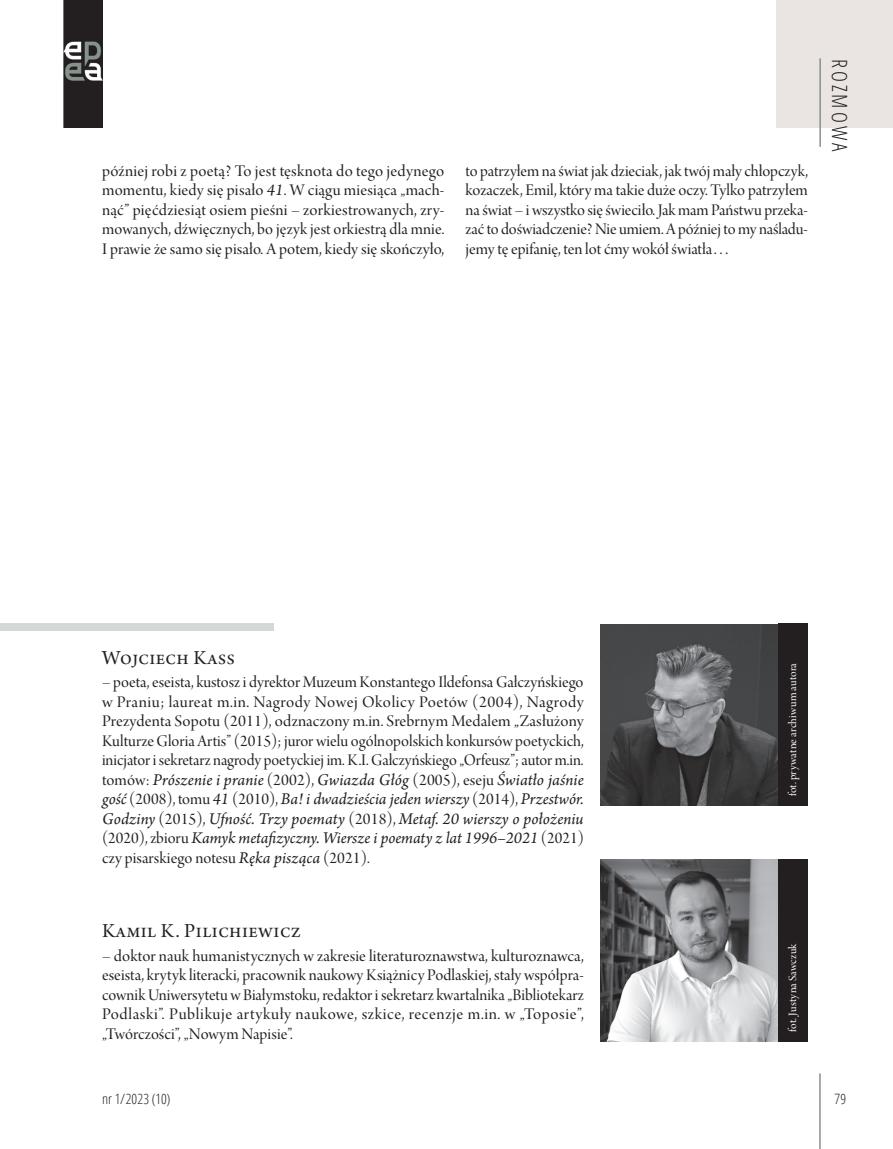
<style>
.page{position:relative;width:893px;height:1149px;background:#fff}
.page>*{position:absolute;margin:0;border:0;box-sizing:border-box;transform-origin:0 0}
.t1{font:21px "Arno Pro Subhead";letter-spacing:.025em;color:#231f20}
.t2{font:300 condensed 21px "Open Sans";letter-spacing:.15em;color:#231f20}
.t3{font:17.25px/19.5px "Arno Pro Display";color:#231f20;text-align:justify}
.t4{font:italic 17.25px/19.5px "Arno Pro";color:#231f20;text-align:justify}
.t5{font:300 condensed 14.25px "Open Sans";letter-spacing:.01em;color:#231f20}
.t6{font:12px "Arno Pro Display";letter-spacing:.015em;color:#fff}
.s1{font-family:"Arno Pro";font-style:italic}
.s2{font-family:"Arno Pro Display";font-style:normal}
</style>
<div class="page">
<img style="left:64px;top:0;width:38px;height:128px">
<hr style="left:819px;top:1072px;width:2px;height:76px;background:#86928b">
<div style="left:776px;top:0;width:117px;height:128px;background:#eae5e2"></div>
<hr style="left:819px;top:58px;width:2px;height:89px;background:#86928b">
<div style="left:0;top:623px;width:273px;height:7px;background:#d4d9d6"></div>
<img style="left:601px;top:624px;width:177px;height:181px">
<img style="left:601px;top:859px;width:177px;height:182px">
<div style="left:778px;top:623px;width:30px;height:182px;background:#231f20"></div>
<div style="left:778px;top:858px;width:30px;height:183px;background:#231f20"></div>
<p class="t3" style="left:102px;top:162px;width:344px">później robi z poetą? To jest tęsknota do tego jedynego momentu, kiedy się pisało <span class="s1">41</span>. W ciągu miesiąca „mach&shy;nąć” pięćdziesiąt osiem pieśni – zorkiestrowanych, zry&shy;mowanych, dźwięcznych, bo język jest orkiestrą dla mnie.<br>I prawie że samo się pisało. A potem, kiedy się skończyło,</p>
<p class="t3" style="left:466px;top:162px;width:344px">to patrzyłem na świat jak dzieciak, jak twój mały chłopczyk, kozaczek, Emil, który ma takie duże oczy. Tylko patrzyłem na świat – i wszystko się świeciło. Jak mam Państwu przeka&shy;zać to doświadczenie? Nie umiem. A później to my naśladu&shy;jemy tę epifanię, ten lot ćmy wokół światła…</p>
<p class="t2" style="left:854px;top:58px;width:95px;rotate:90deg">ROZMOWA</p>
<p class="t1" style="left:102px;top:645px;width:134px">Wojciech Kass</p>
<p class="t3" style="left:102px;top:673px;width:483px">– poeta, eseista, kustosz i dyrektor Muzeum Konstantego Ildefonsa Gałczyńskiego w Praniu; laureat m.in. Nagrody Nowej Okolicy Poetów (2004), Nagrody Prezydenta Sopotu (2011), odznaczony m.in. Srebrnym Medalem „Zasłużony Kulturze Gloria Artis” (2015); juror wielu ogólnopolskich konkursów poetyckich, inicjator i sekretarz nagrody poetyckiej im. K.I. Gałczyńskiego „Orfeusz”; autor m.in.</p>
<p class="t4" style="left:102px;top:770px;width:483px"><span class="s2">tomów:</span> Prószenie i pranie <span class="s2">(2002),</span> Gwiazda Głóg <span class="s2">(2005), eseju</span> Światło jaśnie gość <span class="s2">(2008), tomu</span> 41 <span class="s2">(2010),</span> Ba! i dwadzieścia jeden wierszy <span class="s2">(2014),</span> Przestwór.<br>Godziny <span class="s2">(2015),</span> Ufność. Trzy poematy <span class="s2">(2018),</span> Metaf. 20 wierszy o położeniu <span class="s2">(2020), zbioru</span> Kamyk metafizyczny. Wiersze i poematy z lat 1996–2021 <span class="s2">(2021)</span></p>
<p class="t3" style="left:102px;top:849px;width:269px">czy pisarskiego notesu <span class="s1">Ręka pisząca</span> (2021).</p>
<p class="t1" style="left:102px;top:918px;width:200px">Kamil K. Pilichiewicz</p>
<p class="t3" style="left:102px;top:946px;width:483px">– doktor nauk humanistycznych w zakresie literaturoznawstwa, kulturoznawca, eseista, krytyk literacki, pracownik naukowy Książnicy Podlaskiej, stały współpra&shy;cownik Uniwersytetu w Białymstoku, redaktor i sekretarz kwartalnika „Bibliotekarz Podlaski”. Publikuje artykuły naukowe, szkice, recenzje m.in. w „Toposie”, „Twórczości”, „Nowym Napisie”.</p>
<p class="t6" style="left:786px;top:795px;width:134px;rotate:-90deg">fot. prywatne archiwum autora</p>
<p class="t6" style="left:786px;top:1031px;width:90px;rotate:-90deg">fot. Justyna Sawczuk</p>
<p class="t5" style="left:102px;top:1088px;width:70px">nr 1/2023 (10)</p>
<p class="t5" style="left:835px;top:1088px;width:13px">79</p>
</div>
